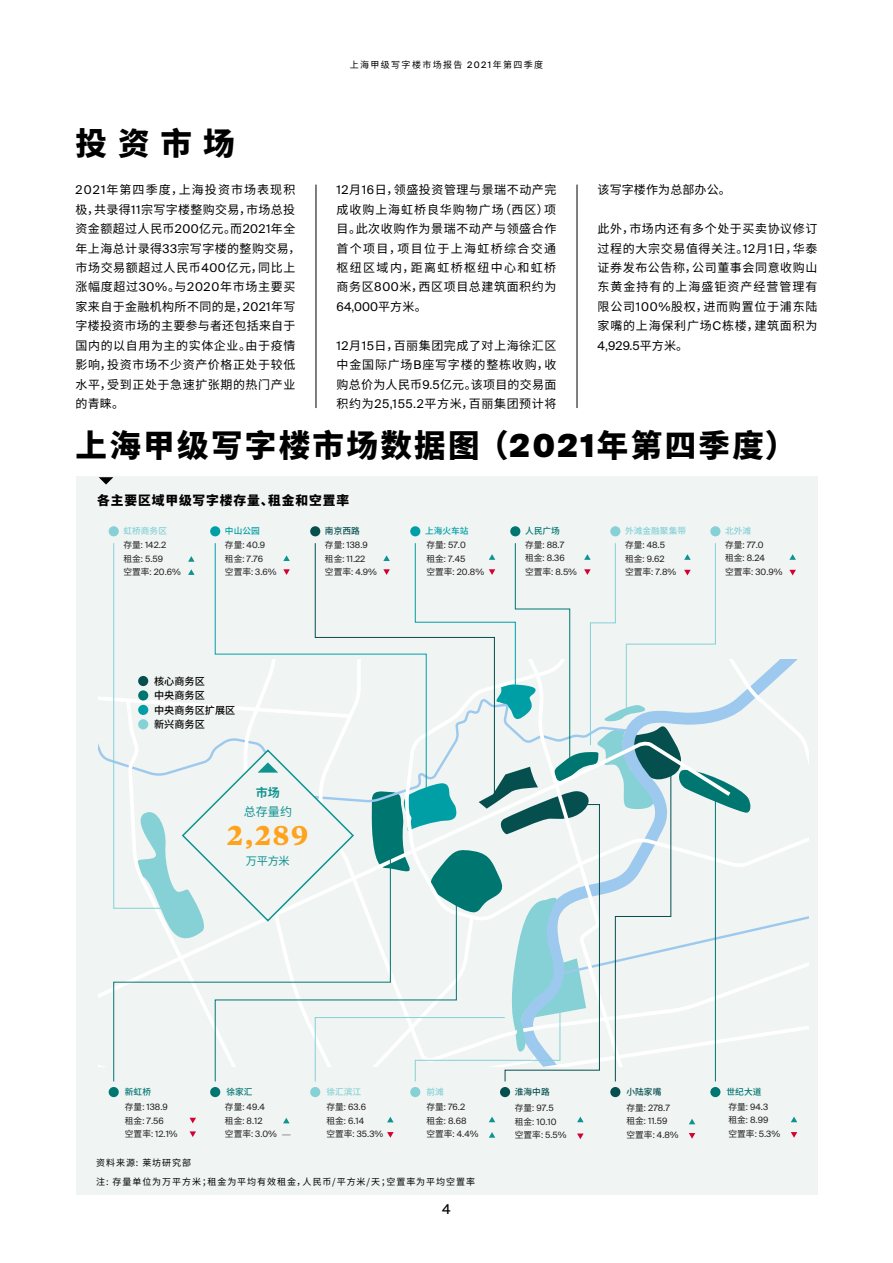
<style>
.page{position:relative;width:893px;height:1263px;background:#fff}
.page>*{position:absolute;margin:0;border:0;box-sizing:border-box;transform-origin:0 0}
.t1{font:900 31.5px "Noto Sans CJ Ksc";letter-spacing:.075em;color:#000}
.t2{font:700 27px "Tiempos Text";color:#ffa31c}
.t3{font:13.5px "Suisse Intl";color:#000}
.t4{font:900 12.75px "Noto Sans CJ Ksc";letter-spacing:.07em;color:#000}
.t5{font:12px/19.5px "Noto Sans CJ Ksc";letter-spacing:.05em;color:#000;text-align:justify}
.t6{font:12px "Suisse Intl";letter-spacing:.01em;color:#000}
.t7{font:12px "Noto Sans CJ Ksc";letter-spacing:.01em;color:#000}
.t8{font:12px "Noto Sans CJ Ksc";color:#0e9390}
.t9{font:700 12px "Noto Sans CJ Ksc";color:#0e9390}
.t10{font:11.25px "Noto Sans CJ Ksc";color:#0e9390}
.t11{font:500 10.2px/14.5px "Noto Sans CJ Ksc";color:#000}
.t12{font:9px/19.5px "Noto Sans CJ Ksc";letter-spacing:.105em;color:#000}
.t13{font:9px "Noto Sans CJ Ksc";letter-spacing:.15em;color:#000}
.t14{font:8.7px/13.4px "Suisse Intl";color:#231f20}
.t15{font:500 8.7px "Noto Sans CJ Ksc";color:#85d1d6}
.t16{font:500 8.7px "Noto Sans CJ Ksc";color:#007671}
.t17{font:500 8.7px "Noto Sans CJ Ksc";color:#054f4f}
.t18{font:500 8.7px "Noto Sans CJ Ksc";color:#009fa6}
.s1{font-family:"Suisse Intl"}
.s2{font-family:"Noto Sans CJ Ksc"}
</style>
<div class="page">
<hr style="left:316px;top:185px;width:1px;height:223px;background:#000">
<hr style="left:577px;top:185px;width:1px;height:223px;background:#000">
<div style="left:76px;top:476px;width:741px;height:719px;background:#f0f4f3"></div>
<svg style="left:99px;top:477px;width:14px;height:7px"></svg>
<div style="left:610px;top:526px;width:10px;height:10px;background:#85d1d6;border-radius:50%"></div>
<div style="left:510px;top:526px;width:10px;height:10px;background:#007671;border-radius:50%"></div>
<div style="left:410px;top:526px;width:10px;height:10px;background:#009fa6;border-radius:50%"></div>
<div style="left:310px;top:526px;width:10px;height:10px;background:#054f4f;border-radius:50%"></div>
<div style="left:109px;top:526px;width:10px;height:10px;background:#85d1d6;border-radius:50%"></div>
<div style="left:210px;top:526px;width:10px;height:10px;background:#009fa6;border-radius:50%"></div>
<div style="left:710px;top:526px;width:10px;height:10px;background:#85d1d6;border-radius:50%"></div>
<div style="left:610px;top:1087px;width:10px;height:10px;background:#054f4f;border-radius:50%"></div>
<div style="left:500px;top:1087px;width:10px;height:10px;background:#054f4f;border-radius:50%"></div>
<div style="left:410px;top:1087px;width:10px;height:10px;background:#85d1d6;border-radius:50%"></div>
<div style="left:310px;top:1087px;width:10px;height:10px;background:#85d1d6;border-radius:50%"></div>
<div style="left:109px;top:1087px;width:10px;height:10px;background:#007671;border-radius:50%"></div>
<div style="left:210px;top:1087px;width:10px;height:10px;background:#007671;border-radius:50%"></div>
<div style="left:710px;top:1087px;width:10px;height:10px;background:#007671;border-radius:50%"></div>
<svg style="left:190px;top:1131px;width:6px;height:6px"></svg>
<svg style="left:190px;top:1118px;width:6px;height:5px"></svg>
<svg style="left:577px;top:1133px;width:7px;height:6px"></svg>
<svg style="left:283px;top:1118px;width:7px;height:5px"></svg>
<svg style="left:387px;top:1117px;width:7px;height:5px"></svg>
<svg style="left:387px;top:1132px;width:7px;height:6px"></svg>
<svg style="left:791px;top:1116px;width:6px;height:6px"></svg>
<svg style="left:689px;top:1119px;width:6px;height:5px"></svg>
<svg style="left:689px;top:1133px;width:6px;height:6px"></svg>
<svg style="left:791px;top:1132px;width:6px;height:6px"></svg>
<svg style="left:489px;top:1116px;width:6px;height:6px"></svg>
<svg style="left:489px;top:1132px;width:6px;height:6px"></svg>
<svg style="left:577px;top:1116px;width:7px;height:6px"></svg>
<svg style="left:99px;top:543px;width:709px;height:539px"></svg>
<h1 class="t1" style="left:76px;top:126px;width:161px">投资市场</h1>
<p class="t5" style="left:76px;top:180px;width:226px;text-align:left"><span class="s1">2021</span>年第四季度，上海投资市场表现积极，共录得<span class="s1">11</span>宗写字楼整购交易，市场总投资金额超过人民币<span class="s1">200</span>亿元。而<span class="s1">2021</span>年全年上海总计录得<span class="s1">33</span>宗写字楼的整购交易，市场交易额超过人民币<span class="s1">400</span>亿元，同比上涨幅度超过<span class="s1">30%</span>。与<span class="s1">2020</span>年市场主要买家来自于金融机构所不同的是，<span class="s1">2021</span>年写字楼投资市场的主要参与者还包括来自于国内的以自用为主的实体企业。由于疫情影响，投资市场不少资产价格正处于较低水平，受到正处于急速扩张期的热门产业的青睐。</p>
<p class="t13" style="left:350px;top:60px;width:195px">上海甲级写字楼市场报告 <span class="s1">2021</span>年第四季度</p>
<p class="t5" style="left:337px;top:180px;width:221px"><span class="s1">12</span>月<span class="s1">16</span>日，领盛投资管理与景瑞不动产完成收购上海虹桥良华购物广场（西区）项目。此次收购作为景瑞不动产与领盛合作首个项目，项目位于上海虹桥综合交通枢纽区域内，距离虹桥枢纽中心和虹桥商务区<span class="s1">800</span>米，西区项目总建筑面积约为</p>
<p class="t6" style="left:337px;top:300px;width:92px">64,000<span class="s2">平方米。</span></p>
<p class="t5" style="left:337px;top:336px;width:221px"><span class="s1">12</span>月<span class="s1">15</span>日，百丽集团完成了对上海徐汇区中金国际广场<span class="s1">B</span>座写字楼的整栋收购，收购总价为人民币<span class="s1">9.5</span>亿元。该项目的交易面积约为<span class="s1">25,155.2</span>平方米，百丽集团预计将</p>
<p class="t7" style="left:598px;top:183px;width:135px">该写字楼作为总部办公。</p>
<p class="t5" style="left:598px;top:219px;width:221px">此外，市场内还有多个处于买卖协议修订过程的大宗交易值得关注。<span class="s1">12</span>月<span class="s1">1</span>日，华泰证券发布公告称，公司董事会同意收购山东黄金持有的上海盛钜资产经营管理有限公司<span class="s1">100%</span>股权，进而购置位于浦东陆家嘴的上海保利广场<span class="s1">C</span>栋楼，建筑面积为</p>
<p class="t6" style="left:598px;top:339px;width:92px">4,929.5<span class="s2">平方米。</span></p>
<h1 class="t1" style="left:76px;top:427px;width:722px">上海甲级写字楼市场数据图 （<span class="s1">2021</span>年第四季度）</h1>
<p class="t4" style="left:97px;top:493px;width:253px">各主要区域甲级写字楼存量、租金和空置率</p>
<p class="t15" style="left:123px;top:526px;width:45px">虹桥商务区</p>
<p class="t18" style="left:425px;top:526px;width:45px">上海火车站</p>
<p class="t16" style="left:525px;top:526px;width:36px">人民广场</p>
<p class="t15" style="left:625px;top:526px;width:63px">外滩金融聚集带</p>
<p class="t14" style="left:123px;top:538px;width:59px"><span class="s2">存量</span>: 142.2<br><span class="s2">租金</span>: 5.59<br><span class="s2">空置率</span>: 20.6%</p>
<p class="t18" style="left:225px;top:526px;width:36px">中山公园</p>
<p class="t17" style="left:325px;top:526px;width:36px">南京西路</p>
<p class="t15" style="left:725px;top:526px;width:28px">北外滩</p>
<p class="t14" style="left:525px;top:538px;width:53px"><span class="s2">存量</span>: 88.7<br><span class="s2">租金</span>: 8.36<br><span class="s2">空置率</span>: 8.5%</p>
<p class="t14" style="left:625px;top:538px;width:53px"><span class="s2">存量</span>: 48.5<br><span class="s2">租金</span>: 9.62<br><span class="s2">空置率</span>: 7.8%</p>
<p class="t14" style="left:725px;top:538px;width:59px"><span class="s2">存量</span>: 77.0<br><span class="s2">租金</span>: 8.24<br><span class="s2">空置率</span>: 30.9%</p>
<p class="t14" style="left:225px;top:538px;width:53px"><span class="s2">存量</span>: 40.9<br><span class="s2">租金</span>: 7.76<br><span class="s2">空置率</span>: 3.6%</p>
<p class="t14" style="left:325px;top:538px;width:53px"><span class="s2">存量</span>: 138.9<span class="s2">租金</span>: 11.22<br><span class="s2">空置率</span>: 4.9%</p>
<p class="t14" style="left:426px;top:538px;width:59px"><span class="s2">存量</span>: 57.0<br><span class="s2">租金</span>: 7.45<br><span class="s2">空置率</span>: 20.8%</p>
<p class="t11" style="left:154px;top:674px;width:83px">核心商务区<br>中央商务区<br>中央商务区扩展区新兴商务区</p>
<p class="t9" style="left:256px;top:785px;width:26px">市场</p>
<p class="t8" style="left:244px;top:805px;width:50px">总存量约</p>
<h2 class="t2" style="left:228px;top:816px;width:82px">2,289</h2>
<p class="t10" style="left:246px;top:854px;width:45px">万平方米</p>
<p class="t17" style="left:515px;top:1087px;width:36px">淮海中路</p>
<p class="t16" style="left:125px;top:1087px;width:28px">新虹桥</p>
<p class="t16" style="left:226px;top:1087px;width:28px">徐家汇</p>
<p class="t15" style="left:326px;top:1087px;width:36px">徐汇滨江</p>
<p class="t15" style="left:426px;top:1087px;width:19px">前滩</p>
<p class="t17" style="left:626px;top:1087px;width:36px">小陆家嘴</p>
<p class="t16" style="left:727px;top:1087px;width:36px">世纪大道</p>
<p class="t14" style="left:515px;top:1102px;width:53px"><span class="s2">存量</span>: 97.5<br><span class="s2">租金</span>: 10.10<span class="s2">空置率</span>: 5.5%</p>
<p class="t14" style="left:626px;top:1101px;width:54px"><span class="s2">存量</span>: 278.7<span class="s2">租金</span>: 11.59<br><span class="s2">空置率</span>: 4.8%</p>
<p class="t14" style="left:728px;top:1100px;width:53px"><span class="s2">存量</span>: 94.3<br><span class="s2">租金</span>: 8.99<br><span class="s2">空置率</span>: 5.3%</p>
<p class="t14" style="left:125px;top:1100px;width:54px"><span class="s2">存量</span>: 138.9<span class="s2">租金</span>: 7.56<br><span class="s2">空置率</span>: 12.1%</p>
<p class="t14" style="left:225px;top:1101px;width:54px"><span class="s2">存量</span>: 49.4<br><span class="s2">租金</span>: 8.12<br><span class="s2">空置率</span>: 3.0%</p>
<p class="t14" style="left:326px;top:1101px;width:58px"><span class="s2">存量</span>: 63.6<br><span class="s2">租金</span>: 6.14<br><span class="s2">空置率</span>: 35.3%</p>
<p class="t14" style="left:426px;top:1101px;width:54px"><span class="s2">存量</span>: 76.2<br><span class="s2">租金</span>: 8.68<br><span class="s2">空置率</span>: 4.4%</p>
<p class="t12" style="left:96px;top:1153px;width:380px">资料来源: 莱坊研究部<br>注: 存量单位为万平方米；租金为平均有效租金，人民币/平方米/天；空置率为平均空置率</p>
<p class="t3" style="left:442px;top:1202px;width:10px">4</p>
</div>
